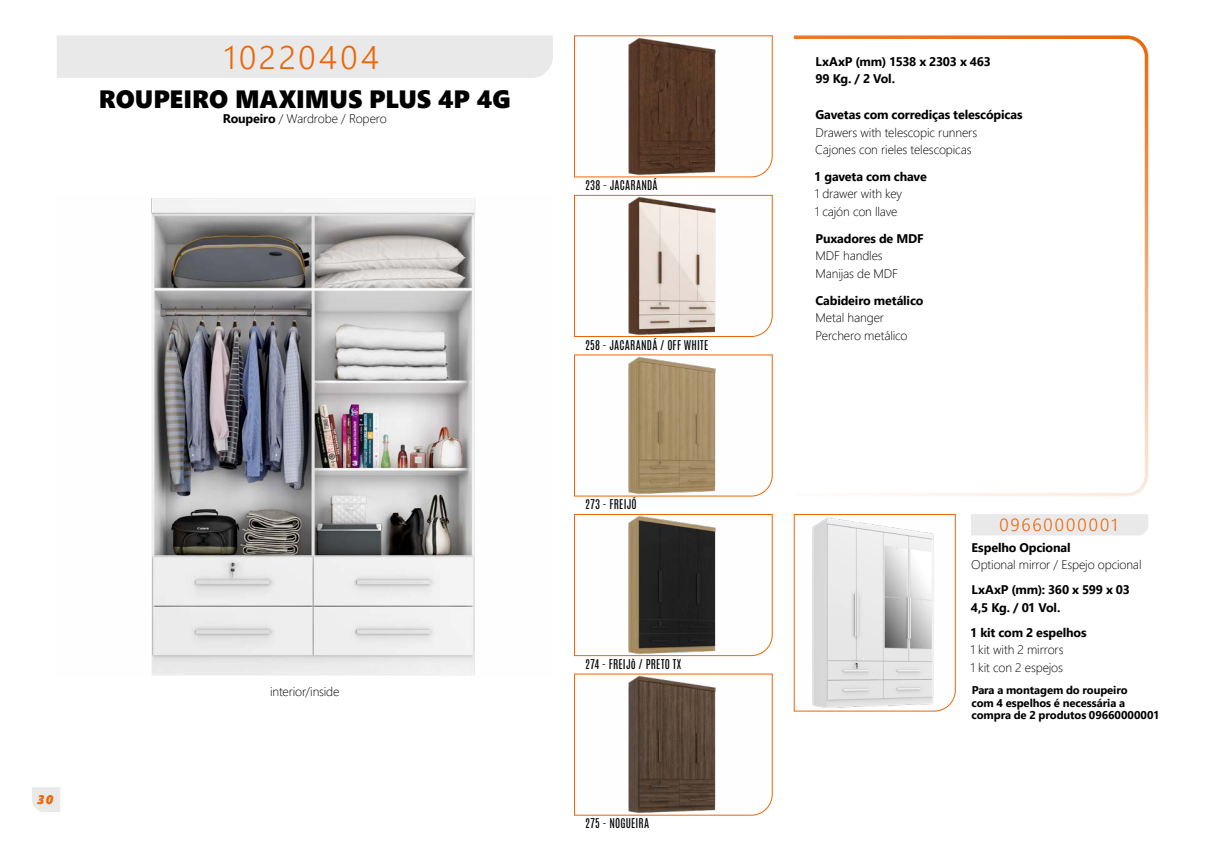
<style>
.page{position:relative;width:1205px;height:851px;background:#fff}
.page>*{position:absolute;margin:0;border:0;box-sizing:border-box;transform-origin:0 0}
.t1{font:300 32.5px "Segoe UI";letter-spacing:.095em;color:#ec6608}
.t2{font:25px "Segoe UI Black";color:#000}
.t3{font:300 17.5px "Segoe UI";letter-spacing:.115em;color:#ec6608}
.t4{font:300 12.5px/17.5px "Segoe UI";letter-spacing:-.01em;color:#000}
.t5{font:700 12.5px/17.5px "Segoe UI";letter-spacing:-.01em;color:#000}
.t6{font:italic 12.5px "Segoe UI Black";color:#ec6608}
.t7{font:11.25px "Antonio";letter-spacing:.015em;color:#000}
.t8{font:700 11.25px/12.5px "Segoe UI";letter-spacing:-.005em;color:#000}
.s1{font-weight:700}
</style>
<div class="page">
<svg style="left:793px;top:35px;width:356px;height:462px"></svg>
<svg style="left:574px;top:354px;width:199px;height:142px"></svg>
<svg style="left:574px;top:35px;width:199px;height:143px"></svg>
<svg style="left:574px;top:673px;width:199px;height:142px"></svg>
<svg style="left:574px;top:514px;width:199px;height:142px"></svg>
<img style="left:151px;top:198px;width:325px;height:478px">
<svg style="left:574px;top:195px;width:199px;height:142px"></svg>
<svg style="left:793px;top:514px;width:163px;height:197px"></svg>
<div style="left:57px;top:35px;width:496px;height:43px;background:#e9e9e9"></div>
<div style="left:971px;top:514px;width:177px;height:21px;background:#e9e9e9"></div>
<svg style="left:32px;top:787px;width:28px;height:24px"></svg>
<h1 class="t1" style="left:224px;top:26px;width:157px">10220404</h1>
<h2 class="t2" style="left:99px;top:81px;width:413px">ROUPEIRO MAXIMUS PLUS 4P 4G</h2>
<p class="t4" style="left:223px;top:108px;width:165px"><span class="s1">Roupeiro</span> / Wardrobe / Ropero</p>
<p class="t6" style="left:38px;top:790px;width:17px">30</p>
<p class="t4" style="left:270px;top:681px;width:71px">interior/inside</p>
<p class="t7" style="left:585px;top:177px;width:74px">238 - JACARANDÁ</p>
<p class="t7" style="left:585px;top:336px;width:125px">258 - JACARANDÁ / OFF WHITE</p>
<p class="t7" style="left:585px;top:496px;width:53px">273 - FREIJÓ</p>
<p class="t7" style="left:585px;top:655px;width:98px">274 - FREIJò / PRETO TX</p>
<p class="t7" style="left:585px;top:815px;width:66px">275 - NOGUEIRA</p>
<p class="t5" style="left:815px;top:52px;width:177px">LxAxP (mm) 1538 x 2303 x 463<br>99 Kg. / 2 Vol.</p>
<p class="t5" style="left:815px;top:105px;width:209px">Gavetas com corrediças telescópicas</p>
<p class="t4" style="left:815px;top:122px;width:163px">Drawers with telescopic runners<br>Cajones con rieles telescopicas</p>
<p class="t5" style="left:814px;top:167px;width:114px">1 gaveta com chave</p>
<p class="t4" style="left:815px;top:184px;width:89px">1 drawer with key<br>1 cajón con llave</p>
<p class="t5" style="left:815px;top:228px;width:109px">Puxadores de MDF</p>
<p class="t4" style="left:815px;top:246px;width:84px">MDF handles<br>Manijas de MDF</p>
<p class="t5" style="left:815px;top:290px;width:109px">Cabideiro metálico</p>
<p class="t4" style="left:815px;top:307px;width:94px">Metal hanger<br>Perchero metálico</p>
<h3 class="t3" style="left:999px;top:508px;width:120px">09660000001</h3>
<p class="t5" style="left:971px;top:537px;width:101px">Espelho Opcional</p>
<p class="t4" style="left:971px;top:554px;width:172px">Optional mirror / Espejo opcional</p>
<p class="t5" style="left:971px;top:580px;width:161px">LxAxP (mm): 360 x 599 x 03<br>4,5 Kg. / 01 Vol.</p>
<p class="t5" style="left:970px;top:622px;width:118px">1 kit com 2 espelhos</p>
<p class="t4" style="left:970px;top:639px;width:94px">1 kit with 2 mirrors<br>1 kit con 2 espejos</p>
<p class="t8" style="left:971px;top:683px;width:190px">Para a montagem do roupeiro<br>com 4 espelhos é necessária a compra de 2 produtos 09660000001</p>
</div>
